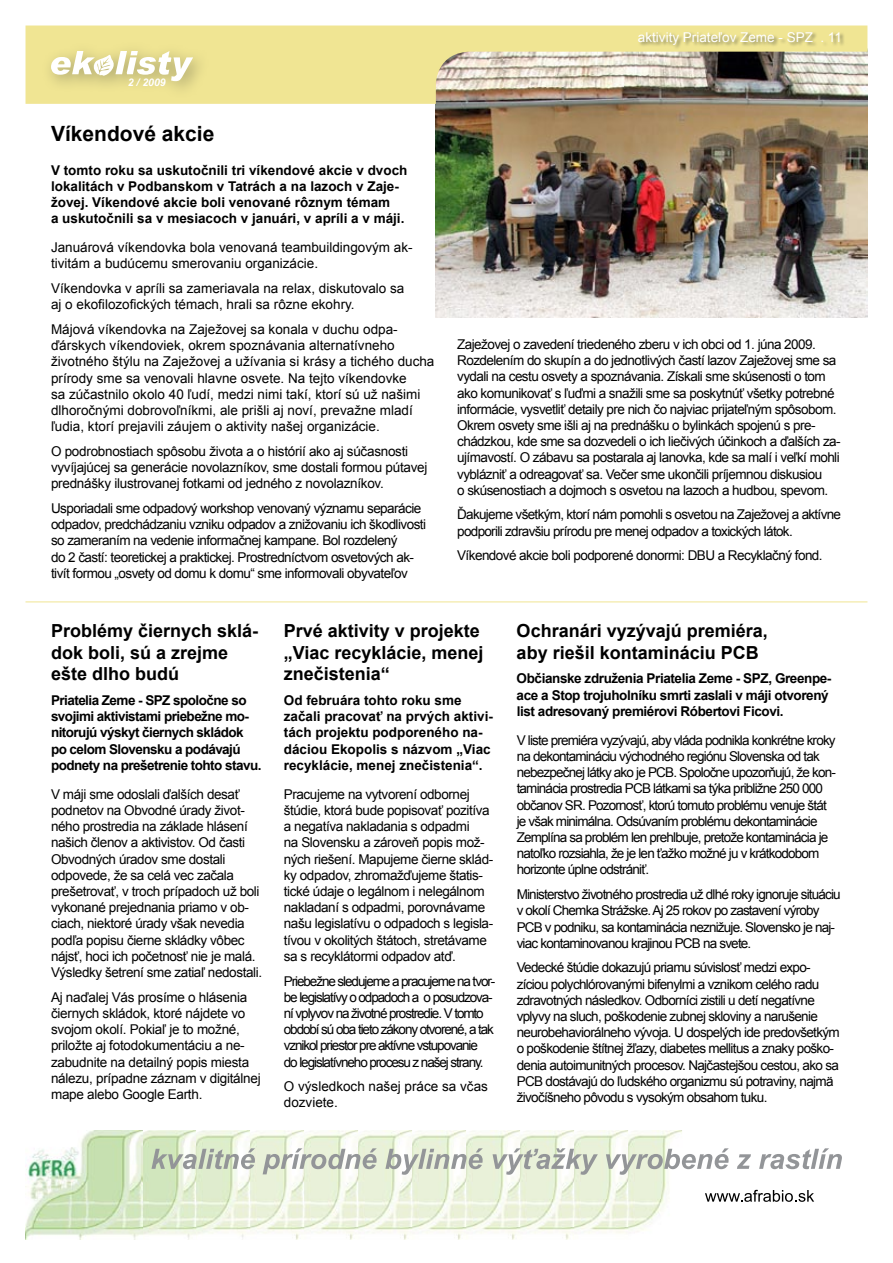
<style>
.page{position:relative;width:893px;height:1263px;background:#fff}
.page>*{position:absolute;margin:0;border:0;box-sizing:border-box;transform-origin:0 0}
.t1{font:700 21px "Arial";color:#000}
.t2{font:700 18px/21.6px "Arial";color:#000}
.t3{font:13.5px/16.2px "Arial";letter-spacing:-.04em;color:#000}
.t4{font:13.5px/16.2px "Arial";letter-spacing:-.06em;color:#000}
.t5{font:13.5px/16.2px "Arial";color:#000}
.t6{font:13.5px/16.2px "Arial";letter-spacing:-.02em;color:#000}
.t7{font:700 13.5px/16.2px "Arial";color:#000}
.t8{font:13.5px/16.2px "Arial";letter-spacing:-.08em;color:#000}
.t9{font:700 13.5px/16.2px "Arial";letter-spacing:-.04em;color:#000}
.t10{font:700 13.5px/16.2px "Arial";letter-spacing:-.03em;color:#000}
.t11{font:13.5px "Arial";color:#fff}
.t12{font:italic 700 10.5px "Arial";color:#fff}
</style>
<div class="page">
<img style="left:436px;top:104px;width:431px;height:214px">
<img style="left:26px;top:26px;width:841px;height:78px">
<svg style="left:638px;top:32px;width:230px;height:36px;background:#c2ba8d"></svg>
<div style="left:40px;top:40px;width:178px;height:66px;background:#8c895f;opacity:.75"></div>
<svg style="left:51px;top:51px;width:142px;height:30px"></svg>
<img style="left:628px;top:1130px;width:54px;height:102px">
<img style="left:574px;top:1130px;width:54px;height:104px">
<img style="left:520px;top:1130px;width:54px;height:109px">
<img style="left:466px;top:1130px;width:54px;height:109px">
<img style="left:412px;top:1130px;width:54px;height:109px">
<img style="left:358px;top:1130px;width:54px;height:109px">
<img style="left:304px;top:1130px;width:54px;height:109px">
<img style="left:250px;top:1130px;width:54px;height:109px">
<img style="left:196px;top:1130px;width:54px;height:108px">
<img style="left:142px;top:1130px;width:54px;height:109px">
<img style="left:26px;top:1130px;width:116px;height:109px">
<svg style="left:151px;top:1148px;width:104px;height:21px;background:#c1c9ba"></svg>
<svg style="left:263px;top:1148px;width:114px;height:26px"></svg>
<svg style="left:385px;top:1148px;width:98px;height:27px"></svg>
<svg style="left:493px;top:1148px;width:105px;height:27px"></svg>
<svg style="left:606px;top:1148px;width:123px;height:27px"></svg>
<svg style="left:737px;top:1154px;width:14px;height:15px"></svg>
<svg style="left:759px;top:1148px;width:83px;height:21px"></svg>
<svg style="left:705px;top:1190px;width:109px;height:12px"></svg>
<hr style="left:26px;top:602px;width:841px;height:1px;background:#f0e593">
<p class="t12" style="left:128px;top:75px;width:39px">2 / 2009</p>
<h1 class="t1" style="left:51px;top:120px;width:165px">Víkendové akcie</h1>
<p class="t7" style="left:51px;top:162px;width:358px">V tomto roku sa uskutočnili tri víkendové akcie v dvoch lokalitách v Podbanskom v Tatrách a na lazoch v Zaje&shy;žovej. Víkendové akcie boli venované rôznym témam<br>a uskutočnili sa v mesiacoch v januári, v apríli a v máji.</p>
<p class="t5" style="left:51px;top:239px;width:363px">Januárová víkendovka bola venovaná teambuildingovým ak&shy;tivitám a budúcemu smerovaniu organizácie.</p>
<p class="t5" style="left:51px;top:280px;width:355px">Víkendovka v apríli sa zameriavala na relax, diskutovalo sa aj o ekofilozofických témach, hrali sa rôzne ekohry.</p>
<p class="t5" style="left:51px;top:321px;width:385px">Májová víkendovka na Zaježovej sa konala v duchu odpa&shy;ďárskych víkendoviek, okrem spoznávania alternatívneho životného štýlu na Zaježovej a užívania si krásy a tichého ducha prírody sme sa venovali hlavne osvete. Na tejto víkendovke<br>sa zúčastnilo okolo 40 ľudí, medzi nimi takí, ktorí sú už našimi dlhoročnými dobrovoľníkmi, ale prišli aj noví, prevažne mladí ľudia, ktorí prejavili záujem o aktivity našej organizácie.</p>
<p class="t6" style="left:51px;top:443px;width:378px">O podrobnostiach spôsobu života a o histórií ako aj súčasnosti vyvíjajúcej sa generácie novolazníkov, sme dostali formou pútavej prednášky ilustrovanej fotkami od jedného z novolazníkov.</p>
<p class="t3" style="left:51px;top:500px;width:377px">Usporiadali sme odpadový workshop venovaný významu separácie odpadov, predchádzaniu vzniku odpadov a znižovaniu ich škodlivosti so zameraním na vedenie informačnej kampane. Bol rozdelený<br>do 2 častí: teoretickej a praktickej. Prostredníctvom osvetových ak&shy;tivít formou „osvety od domu k domu“ sme informovali obyvateľov</p>
<p class="t11" style="left:638px;top:29px;width:205px">aktivity Priateľov Zeme - SPZ . 11</p>
<p class="t3" style="left:457px;top:336px;width:385px">Zaježovej o zavedení triedeného zberu v ich obci od 1. júna 2009.<br>Rozdelením do skupín a do jednotlivých častí lazov Zaježovej sme sa vydali na cestu osvety a spoznávania. Získali sme skúsenosti o tom ako komunikovať s ľuďmi a snažili sme sa poskytnúť všetky potrebné informácie, vysvetliť detaily pre nich čo najviac prijateľným spôsobom.<br>Okrem osvety sme išli aj na prednášku o bylinkách spojenú s pre&shy;chádzkou, kde sme sa dozvedeli o ich liečivých účinkoch a ďalších za&shy;ujímavostí. O zábavu sa postarala aj lanovka, kde sa malí i veľkí mohli vyblázniť a odreagovať sa. Večer sme ukončili príjemnou diskusiou<br>o skúsenostiach a dojmoch s osvetou na lazoch a hudbou, spevom.</p>
<p class="t3" style="left:457px;top:507px;width:385px">Ďakujeme všetkým, ktorí nám pomohli s osvetou na Zaježovej a aktívne podporili zdravšiu prírodu pre menej odpadov a toxických látok.</p>
<p class="t3" style="left:457px;top:548px;width:367px">Víkendové akcie boli podporené donormi: DBU a Recyklačný fond.</p>
<h2 class="t2" style="left:51px;top:621px;width:209px">Problémy čiernych sklá&shy;dok boli, sú a zrejme ešte dlho budú</h2>
<p class="t9" style="left:51px;top:693px;width:212px">Priatelia Zeme - SPZ spoločne so svojimi aktivistami priebežne mo&shy;nitorujú výskyt čiernych skládok po celom Slovensku a podávajú podnety na prešetrenie tohto stavu.</p>
<p class="t3" style="left:51px;top:786px;width:213px">V máji sme odoslali ďalších desať podnetov na Obvodné úrady život&shy;ného prostredia na základe hlásení našich členov a aktivistov. Od časti Obvodných úradov sme dostali odpovede, že sa celá vec začala prešetrovať, v troch prípadoch už boli vykonané prejednania priamo v ob&shy;ciach, niektoré úrady však nevedia podľa popisu čierne skládky vôbec nájsť, hoci ich početnosť nie je malá.<br>Výsledky šetrení sme zatiaľ nedostali.</p>
<p class="t6" style="left:51px;top:989px;width:211px">Aj naďalej Vás prosíme o hlásenia čiernych skládok, ktoré nájdete vo svojom okolí. Pokiaľ je to možné, priložte aj fotodokumentáciu a ne&shy;zabudnite na detailný popis miesta nálezu, prípadne záznam v digitálnej mape alebo Google Earth.</p>
<h2 class="t2" style="left:284px;top:621px;width:201px">Prvé aktivity v projekte „Viac recyklácie, menej znečistenia“</h2>
<p class="t7" style="left:284px;top:693px;width:211px">Od februára tohto roku sme začali pracovať na prvých aktivi&shy;tách projektu podporeného na&shy;dáciou Ekopolis s názvom „Viac recyklácie, menej znečistenia“.</p>
<p class="t3" style="left:284px;top:786px;width:211px">Pracujeme na vytvorení odbornej štúdie, ktorá bude popisovať pozitíva a negatíva nakladania s odpadmi<br>na Slovensku a zároveň popis mož&shy;ných riešení. Mapujeme čierne sklád&shy;ky odpadov, zhromažďujeme štatis&shy;tické údaje o legálnom i nelegálnom nakladaní s odpadmi, porovnávame našu legislatívu o odpadoch s legisla&shy;tívou v okolitých štátoch, stretávame sa s recyklátormi odpadov atď.</p>
<p class="t8" style="left:284px;top:973px;width:213px">Priebežne sledujeme a pracujeme na tvor&shy;be legislatívy o odpadoch a o posudzova&shy;ní vplyvov na životné prostredie. V tomto období sú oba tieto zákony otvorené, a tak vznikol priestor pre aktívne vstupovanie do legislatívneho procesu z našej strany.</p>
<p class="t5" style="left:284px;top:1078px;width:206px">O výsledkoch našej práce sa včas dozviete.</p>
<h2 class="t2" style="left:517px;top:621px;width:253px">Ochranári vyzývajú premiéra, aby riešil kontamináciu PCB</h2>
<p class="t10" style="left:517px;top:671px;width:316px">Občianske združenia Priatelia Zeme - SPZ, Greenpe&shy;ace a Stop trojuholníku smrti zaslali v máji otvorený list adresovaný premiérovi Róbertovi Ficovi.</p>
<p class="t4" style="left:517px;top:732px;width:321px">V liste premiéra vyzývajú, aby vláda podnikla konkrétne kroky na dekontamináciu východného regiónu Slovenska od tak nebezpečnej látky ako je PCB. Spoločne upozorňujú, že kon&shy;taminácia prostredia PCB látkami sa týka približne 250 000 občanov SR. Pozornosť, ktorú tomuto problému venuje štát je však minimálna. Odsúvaním problému dekontaminácie Zemplína sa problém len prehlbuje, pretože kontaminácia je natoľko rozsiahla, že je len ťažko možné ju v krátkodobom horizonte úplne odstrániť.</p>
<p class="t4" style="left:517px;top:886px;width:326px">Ministerstvo životného prostredia už dlhé roky ignoruje situáciu v okolí Chemka Strážske. Aj 25 rokov po zastavení výroby PCB v podniku, sa kontaminácia neznižuje. Slovensko je naj&shy;viac kontaminovanou krajinou PCB na svete.</p>
<p class="t3" style="left:517px;top:960px;width:325px">Vedecké štúdie dokazujú priamu súvislosť medzi expo&shy;zíciou polychlórovanými bifenylmi a vznikom celého radu zdravotných následkov. Odborníci zistili u detí negatívne vplyvy na sluch, poškodenie zubnej skloviny a narušenie neurobehaviorálneho vývoja. U dospelých ide predovšetkým o poškodenie štítnej žľazy, diabetes mellitus a znaky poško&shy;denia autoimunitných procesov. Najčastejšou cestou, ako sa PCB dostávajú do ľudského organizmu sú potraviny, najmä živočíšneho pôvodu s vysokým obsahom tuku.</p>
</div>
